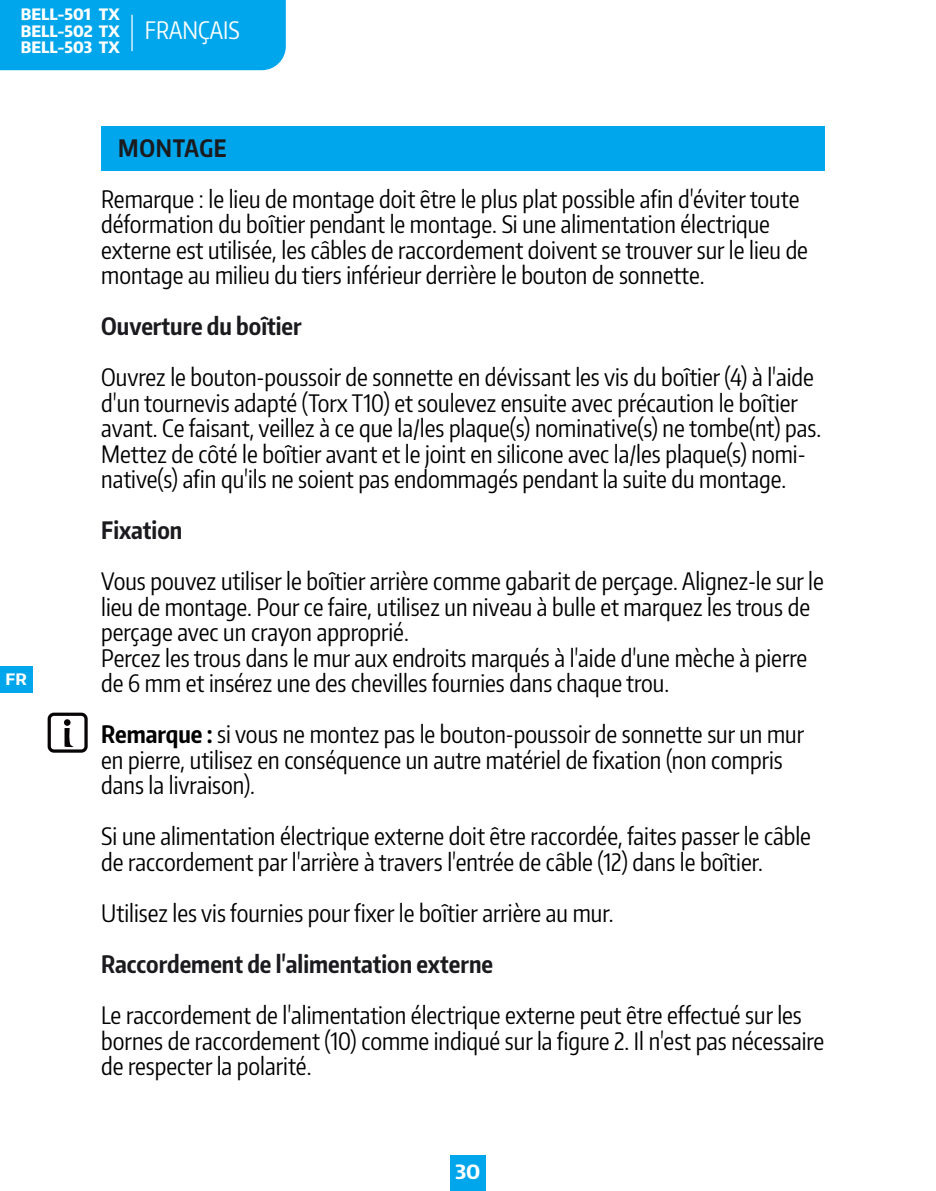
<style>
.page{position:relative;width:936px;height:1191px;background:#fff}
.page>*{position:absolute;margin:0;border:0;box-sizing:border-box;transform-origin:0 0}
.t1{font:24px/25.5px "Encode Sans Compressed";color:#000}
.t2{font:700 24px "Encode Sans Compressed";color:#1b1b1f}
.t3{font:24px "Encode Sans Compressed";color:#fff}
.t4{font:700 24px "Encode Sans Compressed";letter-spacing:.03em;color:#1b1b1f}
.t5{font:700 19.5px "Encode Sans Condensed";color:#fff;scale:1.14 1}
.t6{font:800 15.6px/16.2px "Encode Sans Compressed";color:#fff;text-align:justify;scale:1.14 1}
.t7{font:700 15.6px "Encode Sans Condensed";color:#fff;scale:1.14 1}
.s1{font-weight:700}
</style>
<div class="page">
<div style="left:0;top:0;width:286px;height:70px;background:#00a6eb"></div>
<div style="left:0;top:665px;width:33px;height:27px;background:#00a6eb"></div>
<div style="left:450px;top:1154px;width:36px;height:37px;background:#00a6eb"></div>
<hr style="left:131px;top:15px;width:2px;height:36px;background:#fff">
<div style="left:101px;top:126px;width:723px;height:44px;background:#00a6eb"></div>
<div style="left:48px;top:712px;width:40px;height:40px;border:3px solid #060404;border-radius:5px"></div>
<svg style="left:64px;top:719px;width:10px;height:28px"></svg>
<p class="t6" style="left:21px;top:6px;width:88px">BELL-501 TX BELL-502 TX BELL-503 TX</p>
<p class="t3" style="left:145px;top:15px;width:96px">FRANÇAIS</p>
<p class="t7" style="left:5px;top:669px;width:20px">FR</p>
<p class="t4" style="left:118px;top:132px;width:110px">MONTAGE</p>
<p class="t1" style="left:101px;top:185px;width:708px">Remarque : le lieu de montage doit être le plus plat possible afin d'éviter toute déformation du boîtier pendant le montage. Si une alimentation électrique externe est utilisée, les câbles de raccordement doivent se trouver sur le lieu de montage au milieu du tiers inférieur derrière le bouton de sonnette.</p>
<p class="t2" style="left:101px;top:310px;width:202px">Ouverture du boîtier</p>
<p class="t1" style="left:101px;top:364px;width:721px">Ouvrez le bouton-poussoir de sonnette en dévissant les vis du boîtier (4) à l'aide d'un tournevis adapté (Torx T10) et soulevez ensuite avec précaution le boîtier avant. Ce faisant, veillez à ce que la/les plaque(s) nominative(s) ne tombe(nt) pas.<br>Mettez de côté le boîtier avant et le joint en silicone avec la/les plaque(s) nomi&shy;native(s) afin qu'ils ne soient pas endommagés pendant la suite du montage.</p>
<p class="t2" style="left:101px;top:514px;width:83px">Fixation</p>
<p class="t1" style="left:101px;top:568px;width:724px">Vous pouvez utiliser le boîtier arrière comme gabarit de perçage. Alignez-le sur le lieu de montage. Pour ce faire, utilisez un niveau à bulle et marquez les trous de perçage avec un crayon approprié.<br>Percez les trous dans le mur aux endroits marqués à l'aide d'une mèche à pierre de 6 mm et insérez une des chevilles fournies dans chaque trou.</p>
<p class="t1" style="left:101px;top:721px;width:704px"><span class="s1">Remarque :</span> si vous ne montez pas le bouton-poussoir de sonnette sur un mur en pierre, utilisez en conséquence un autre matériel de fixation (non compris dans la livraison).</p>
<p class="t1" style="left:101px;top:823px;width:711px">Si une alimentation électrique externe doit être raccordée, faites passer le câble de raccordement par l'arrière à travers l'entrée de câble (12) dans le boîtier.</p>
<p class="t1" style="left:101px;top:899px;width:514px">Utilisez les vis fournies pour fixer le boîtier arrière au mur.</p>
<p class="t2" style="left:101px;top:948px;width:393px">Raccordement de l'alimentation externe</p>
<p class="t1" style="left:101px;top:1001px;width:724px">Le raccordement de l'alimentation électrique externe peut être effectué sur les bornes de raccordement (10) comme indiqué sur la figure 2. Il n'est pas nécessaire de respecter la polarité.</p>
<p class="t5" style="left:455px;top:1158px;width:24px">30</p>
</div>
